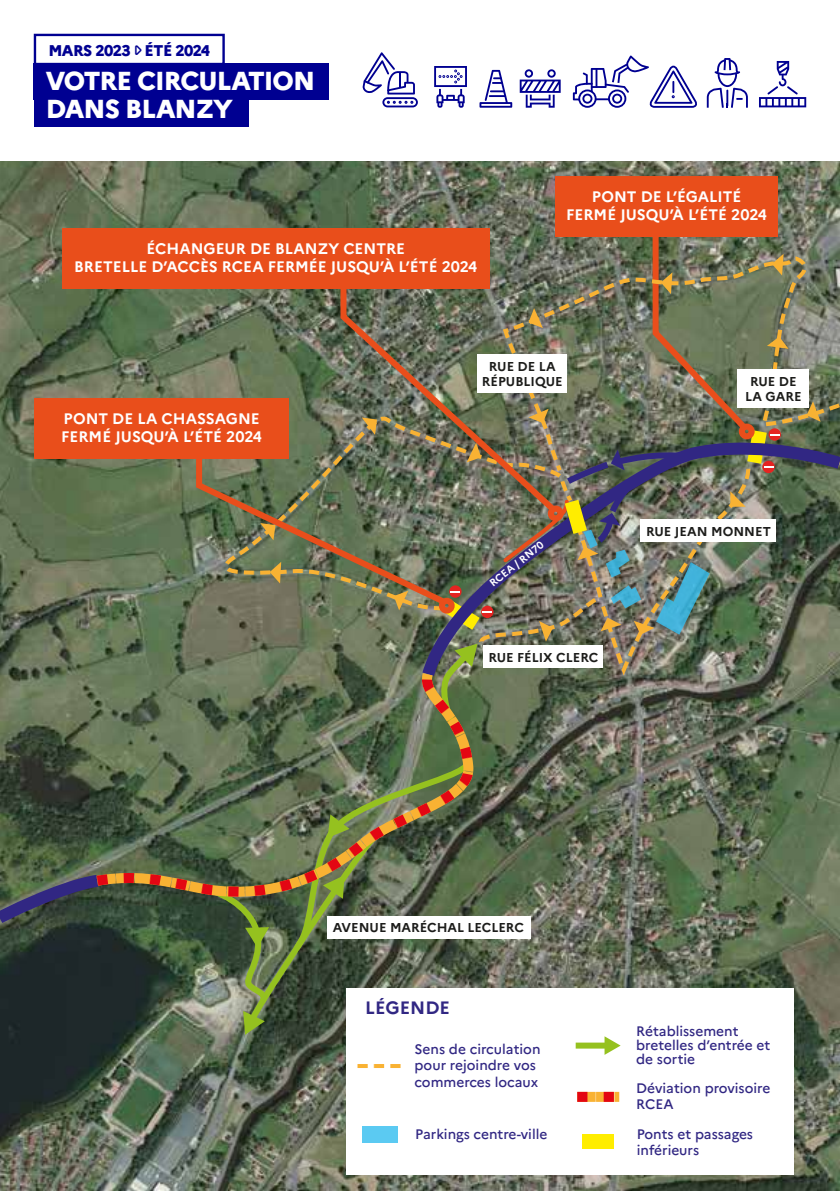
<style>
.page{position:relative;width:840px;height:1191px;background:#fff}
.page>*{position:absolute;margin:0;border:0;box-sizing:border-box;transform-origin:0 0}
.t1{font:800 26px/28px "Marianne";letter-spacing:-.035em;color:#fff}
.t2{font:700 17.8px "Marianne";color:#312783}
.t3{font:800 15.6px "Marianne";letter-spacing:-.035em;color:#000091}
.t4{font:700 15.2px/18.2px "Marianne";color:#fff;text-align:center}
.t5{font:500 13.8px/16.6px "Marianne";color:#312783}
.t6{font:700 12.8px/15.4px "Marianne";color:#1d1d1b;text-align:center}
.t7{font:700 10.4px "Marianne";color:#fff}
</style>
<div class="page">
<img style="left:0;top:161px;width:839px;height:1030px">
<div style="left:34px;top:34px;width:191px;height:31px;border:2px solid #000091"></div>
<div style="left:34px;top:63px;width:295px;height:36px;background:#000091"></div>
<div style="left:34px;top:90px;width:214px;height:36px;background:#000091"></div>
<svg style="left:218px;top:412px;width:195px;height:200px;background:#667258"></svg>
<svg style="left:393px;top:609px;width:15px;height:1px"></svg>
<div style="left:327px;top:916px;width:204px;height:22px;background:#fff"></div>
<svg style="left:269px;top:756px;width:205px;height:271px;background:#626c5a"></svg>
<svg style="left:288px;top:905px;width:100px;height:51px"></svg>
<svg style="left:198px;top:905px;width:71px;height:129px;background:#687854"></svg>
<div style="left:34px;top:398px;width:255px;height:61px;background:#e94e1b"></div>
<svg style="left:193px;top:446px;width:220px;height:163px;background:#787252"></svg>
<div style="left:555px;top:176px;width:222px;height:60px;background:#e94e1b"></div>
<div style="left:346px;top:987px;width:447px;height:187px;background:#fff"></div>
<svg style="left:357px;top:1064px;width:44px;height:4px"></svg>
<div style="left:575px;top:1042px;width:32px;height:6px;background:#95c11f"></div>
<svg style="left:604px;top:1036px;width:16px;height:18px"></svg>
<div style="left:582px;top:1134px;width:31px;height:14px;background:#ffed00"></div>
<div style="left:62px;top:228px;width:427px;height:61px;background:#e94e1b"></div>
<svg style="left:337px;top:289px;width:102px;height:228px;background:#6c6c57"></svg>
<div style="left:362px;top:1126px;width:35px;height:16px;background:#5bcaf2"></div>
<svg style="left:0;top:867px;width:111px;height:62px;background:#424d4c"></svg>
<svg style="left:413px;top:428px;width:426px;height:261px;background:#5e6651"></svg>
<svg style="left:86px;top:662px;width:386px;height:243px;background:#636c4d"></svg>
<svg style="left:577px;top:1091px;width:42px;height:10px"></svg>
<img style="left:439px;top:221px;width:349px;height:510px">
<svg style="left:500px;top:249px;width:339px;height:225px;background:#70705b"></svg>
<div style="left:477px;top:354px;width:90px;height:39px;background:#fff"></div>
<div style="left:737px;top:369px;width:71px;height:39px;background:#fff"></div>
<svg style="left:759px;top:61px;width:46px;height:46px"></svg>
<svg style="left:434px;top:66px;width:126px;height:42px"></svg>
<svg style="left:362px;top:52px;width:55px;height:55px"></svg>
<svg style="left:572px;top:56px;width:125px;height:52px"></svg>
<svg style="left:706px;top:58px;width:41px;height:50px"></svg>
<p class="t3" style="left:48px;top:39px;width:163px">MARS 2023 ÉTÉ 2024</p>
<h1 class="t1" style="left:46px;top:64px;width:271px">VOTRE CIRCULATION<br>DANS BLANZY</h1>
<p class="t4" style="left:74px;top:238px;width:404px">ÉCHANGEUR DE BLANZY CENTRE<br>BRETELLE D’ACCÈS RCEA FERMÉE JUSQU’À L’ÉTÉ 2024</p>
<p class="t4" style="left:566px;top:186px;width:202px">PONT DE L’ÉGALITÉ<br>FERMÉ JUSQU’À L’ÉTÉ 2024</p>
<p class="t4" style="left:61px;top:408px;width:202px;text-align:left">PONT DE LA CHASSAGNE<br>FERMÉ JUSQU’À L’ÉTÉ 2024</p>
<p class="t6" style="left:481px;top:358px;width:82px">RUE DE LA<br>RÉPUBLIQUE</p>
<p class="t6" style="left:744px;top:372px;width:58px">RUE DE<br>LA GARE</p>
<p class="t7" style="left:485px;top:578px;width:67px;rotate:-38deg">RCEA / RN70</p>
<p class="t6" style="left:488px;top:648px;width:111px">RUE FÉLIX CLERC</p>
<p class="t6" style="left:645px;top:522px;width:126px">RUE JEAN MONNET</p>
<p class="t6" style="left:332px;top:919px;width:192px">AVENUE MARÉCHAL LECLERC</p>
<p class="t2" style="left:365px;top:993px;width:86px">LÉGENDE</p>
<p class="t5" style="left:414px;top:1039px;width:127px">Sens de circulation pour rejoindre vos commerces locaux</p>
<p class="t5" style="left:635px;top:1022px;width:136px;line-height:14px">Rétablissement bretelles d’entrée et de sortie</p>
<p class="t5" style="left:635px;top:1078px;width:136px">Déviation provisoire<br>RCEA</p>
<p class="t5" style="left:415px;top:1124px;width:134px">Parkings centre-ville</p>
<p class="t5" style="left:636px;top:1124px;width:118px">Ponts et passages inférieurs</p>
</div>
